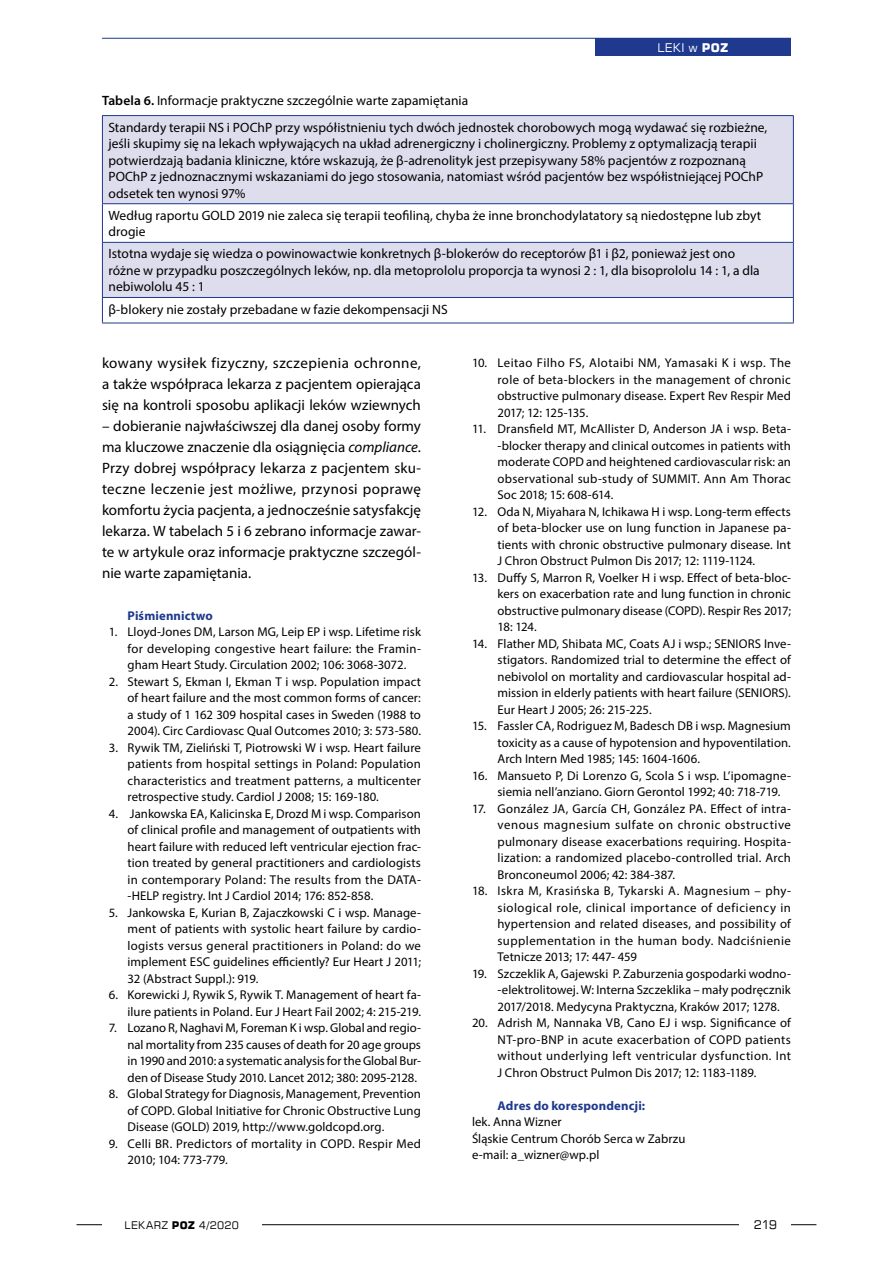
<style>
.page{position:relative;width:893px;height:1263px;background:#fff}
.page>*{position:absolute;margin:0;border:0;box-sizing:border-box;transform-origin:0 0}
.t1{font:15px/21px "Myriad Pro";color:#000;text-align:justify}
.t2{font:13.5px/16.5px "Myriad Pro";letter-spacing:.005em;color:#000}
.t3{font:12.75px/16.5px "Myriad Pro";letter-spacing:.005em;color:#000;text-align:justify}
.t4{font:700 12.75px "Myriad Pro";letter-spacing:.01em;color:#1e398d}
.t5{font:12px "Square 721 EU";color:#fff}
.t6{font:12px "Square 721 EU";color:#000}
.t7{font:10.5px "Square 721 EU";letter-spacing:.03em;color:#000}
.s1{font-weight:700}
.s2{font-weight:600}
.s3{font-style:italic}
</style>
<div class="page">
<hr style="left:102px;top:38px;width:689px;height:1px;background:#1e398d">
<hr style="left:77px;top:1224px;width:739px;height:1px;background:#000">
<div style="left:740px;top:1216px;width:51px;height:17px;background:#fff"></div>
<div style="left:102px;top:1216px;width:159px;height:17px;background:#fff"></div>
<div style="left:595px;top:39px;width:196px;height:17px;background:#1e398d"></div>
<svg style="left:103px;top:116px;width:690px;height:181px;fill:#dddded"></svg>
<hr style="left:102px;top:204px;width:1px;height:38px;background:#1e398d">
<hr style="left:793px;top:204px;width:1px;height:38px;background:#1e398d">
<svg style="left:102px;top:298px;width:1px;height:25px"></svg>
<svg style="left:793px;top:298px;width:1px;height:25px"></svg>
<hr style="left:102px;top:323px;width:692px;height:1px;background:#1e398d">
<hr style="left:102px;top:115px;width:692px;height:1px;background:#1e398d">
<hr style="left:102px;top:116px;width:1px;height:87px;background:#1e398d">
<hr style="left:793px;top:116px;width:1px;height:87px;background:#1e398d">
<hr style="left:102px;top:203px;width:692px;height:1px;background:#1e398d">
<hr style="left:102px;top:242px;width:692px;height:1px;background:#1e398d">
<hr style="left:102px;top:243px;width:1px;height:54px;background:#1e398d">
<hr style="left:793px;top:243px;width:1px;height:54px;background:#1e398d">
<hr style="left:102px;top:297px;width:692px;height:1px;background:#1e398d">
<p class="t5" style="left:657px;top:40px;width:73px">LEKI W <span class="s1">POZ</span></p>
<p class="t2" style="left:108px;top:87px;width:660px;line-height:26.7px;text-indent:-6px"><span class="s2">Tabela 6.</span> Informacje praktyczne szczególnie warte zapamiętania<br>Standardy terapii NS i POChP przy współistnieniu tych dwóch jednostek chorobowych mogą wydawać się rozbieżne,</p>
<p class="t2" style="left:108px;top:135px;width:656px">jeśli skupimy się na lekach wpływających na układ adrenergiczny i cholinergiczny. Problemy z optymalizacją terapii potwierdzają badania kliniczne, które wskazują, że β-adrenolityk jest przepisywany 58% pacjentów z rozpoznaną POChP z jednoznacznymi wskazaniami do jego stosowania, natomiast wśród pacjentów bez współistniejącej POChP odsetek ten wynosi 97%</p>
<p class="t2" style="left:108px;top:207px;width:654px">Według raportu GOLD 2019 nie zaleca się terapii teofiliną, chyba że inne bronchodylatatory są niedostępne lub zbyt drogie</p>
<p class="t2" style="left:108px;top:245px;width:653px">Istotna wydaje się wiedza o powinowactwie konkretnych β-blokerów do receptorów β1 i β2, ponieważ jest ono różne w przypadku poszczególnych leków, np. dla metoprololu proporcja ta wynosi 2 : 1, dla bisoprololu 14 : 1, a dla nebiwololu 45 : 1</p>
<p class="t2" style="left:108px;top:301px;width:341px">β-blokery nie zostały przebadane w fazie dekompensacji NS</p>
<p class="t1" style="left:102px;top:352px;width:320px">kowany wysiłek fizyczny, szczepienia ochronne, a także współpraca lekarza z pacjentem opierająca się na kontroli sposobu aplikacji leków wziewnych</p>
<p class="t1" style="left:102px;top:415px;width:320px">– dobieranie najwłaściwszej dla danej osoby formy ma kluczowe znaczenie dla osiągnięcia <span class="s3">compliance</span>.<br>Przy dobrej współpracy lekarza z pacjentem sku&shy;teczne leczenie jest możliwe, przynosi poprawę komfortu życia pacjenta, a jednocześnie satysfakcję lekarza. W tabelach 5 i 6 zebrano informacje zawar&shy;te w artykule oraz informacje praktyczne szczegól&shy;nie warte zapamiętania.</p>
<p class="t4" style="left:128px;top:607px;width:87px">Piśmiennictwo</p>
<p class="t3" style="left:128px;top:624px;width:295px;text-indent:-19px">1. Lloyd-Jones DM, Larson MG, Leip EP i wsp. Lifetime risk for developing congestive heart failure: the Framin&shy;gham Heart Study. Circulation 2002; 106: 3068-3072.</p>
<p class="t3" style="left:128px;top:673px;width:295px;text-indent:-19px">2. Stewart S, Ekman I, Ekman T i wsp. Population impact of heart failure and the most common forms of cancer: a study of 1 162 309 hospital cases in Sweden (1988 to 2004). Circ Cardiovasc Qual Outcomes 2010; 3: 573-580.</p>
<p class="t3" style="left:128px;top:739px;width:295px;text-indent:-19px">3. Rywik TM, Zieliński T, Piotrowski W i wsp. Heart failure patients from hospital settings in Poland: Population characteristics and treatment patterns, a multicenter retrospective study. Cardiol J 2008; 15: 169-180.</p>
<p class="t3" style="left:128px;top:805px;width:295px;text-indent:-19px">4. Jankowska EA, Kalicinska E, Drozd M i wsp. Comparison of clinical profile and management of outpatients with heart failure with reduced left ventricular ejection frac&shy;tion treated by general practitioners and cardiologists in contemporary Poland: The results from the DATA--HELP registry. Int J Cardiol 2014; 176: 852-858.</p>
<p class="t3" style="left:128px;top:904px;width:295px;text-indent:-19px">5. Jankowska E, Kurian B, Zajaczkowski C i wsp. Manage&shy;ment of patients with systolic heart failure by cardio&shy;logists versus general practitioners in Poland: do we implement ESC guidelines efficiently? Eur Heart J 2011; 32 (Abstract Suppl.): 919.</p>
<p class="t3" style="left:109px;top:987px;width:314px;text-align:right">6. Korewicki J, Rywik S, Rywik T. Management of heart fa&shy;ilure patients in Poland. Eur J Heart Fail 2002; 4: 215-219.</p>
<p class="t3" style="left:128px;top:1020px;width:295px;text-indent:-19px">7. Lozano R, Naghavi M, Foreman K i wsp. Global and regio&shy;nal mortality from 235 causes of death for 20 age groups in 1990 and 2010: a systematic analysis for the Global Bur&shy;den of Disease Study 2010. Lancet 2012; 380: 2095-2128.</p>
<p class="t3" style="left:128px;top:1086px;width:295px;text-indent:-19px">8. Global Strategy for Diagnosis, Management, Prevention of COPD. Global Initiative for Chronic Obstructive Lung Disease (GOLD) 2019, http://www.goldcopd.org.</p>
<p class="t3" style="left:128px;top:1135px;width:295px;text-indent:-19px">9. Celli BR. Predictors of mortality in COPD. Respir Med<br>2010; 104: 773-779.</p>
<p class="t3" style="left:498px;top:354px;width:295px;text-indent:-26px">10. Leitao Filho FS, Alotaibi NM, Yamasaki K i wsp. The role of beta-blockers in the management of chronic obstructive pulmonary disease. Expert Rev Respir Med 2017; 12: 125-135.</p>
<p class="t3" style="left:498px;top:420px;width:295px;text-indent:-26px">11. Dransfield MT, McAllister D, Anderson JA i wsp. Beta--blocker therapy and clinical outcomes in patients with moderate COPD and heightened cardiovascular risk: an observational sub-study of SUMMIT. Ann Am Thorac Soc 2018; 15: 608-614.</p>
<p class="t3" style="left:498px;top:503px;width:295px;text-indent:-26px">12. Oda N, Miyahara N, Ichikawa H i wsp. Long-term effects of beta-blocker use on lung function in Japanese pa&shy;tients with chronic obstructive pulmonary disease. Int J Chron Obstruct Pulmon Dis 2017; 12: 1119-1124.</p>
<p class="t3" style="left:498px;top:569px;width:295px;text-indent:-26px">13. Duffy S, Marron R, Voelker H i wsp. Effect of beta-bloc&shy;kers on exacerbation rate and lung function in chronic obstructive pulmonary disease (COPD). Respir Res 2017; 18: 124.</p>
<p class="t3" style="left:498px;top:635px;width:295px;text-indent:-26px">14. Flather MD, Shibata MC, Coats AJ i wsp.; SENIORS Inve&shy;stigators. Randomized trial to determine the effect of nebivolol on mortality and cardiovascular hospital ad&shy;mission in elderly patients with heart failure (SENIORS).<br>Eur Heart J 2005; 26: 215-225.</p>
<p class="t3" style="left:498px;top:717px;width:295px;text-indent:-26px">15. Fassler CA, Rodriguez M, Badesch DB i wsp. Magnesium toxicity as a cause of hypotension and hypoventilation.<br>Arch Intern Med 1985; 145: 1604-1606.</p>
<p class="t3" style="left:498px;top:767px;width:295px;text-indent:-26px">16. Mansueto P, Di Lorenzo G, Scola S i wsp. L’ipomagne&shy;siemia nell’anziano. Giorn Gerontol 1992; 40: 718-719.</p>
<p class="t3" style="left:498px;top:800px;width:295px;text-indent:-26px">17. González JA, García CH, González PA. Effect of intra&shy;venous magnesium sulfate on chronic obstructive pulmonary disease exacerbations requiring. Hospita&shy;lization: a randomized placebo-controlled trial. Arch Bronconeumol 2006; 42: 384-387.</p>
<p class="t3" style="left:498px;top:882px;width:295px;text-indent:-26px">18. Iskra M, Krasińska B, Tykarski A. Magnesium – phy&shy;siological role, clinical importance of deficiency in hypertension and related diseases, and possibility of supplementation in the human body. Nadciśnienie Tetnicze 2013; 17: 447- 459</p>
<p class="t3" style="left:498px;top:965px;width:295px;text-indent:-26px">19. Szczeklik A, Gajewski P. Zaburzenia gospodarki wodno--elektrolitowej. W: Interna Szczeklika – mały podręcznik 2017/2018. Medycyna Praktyczna, Kraków 2017; 1278.</p>
<p class="t3" style="left:497px;top:1014px;width:295px;text-indent:-26px">20. Adrish M, Nannaka VB, Cano EJ i wsp. Significance of NT-pro-BNP in acute exacerbation of COPD patients without underlying left ventricular dysfunction. Int J Chron Obstruct Pulmon Dis 2017; 12: 1183-1189.</p>
<p class="t4" style="left:497px;top:1097px;width:149px">Adres do korespondencji:</p>
<p class="t3" style="left:472px;top:1113px;width:215px;text-align:left">lek. Anna Wizner<br>Śląskie Centrum Chorób Serca w Zabrzu e-mail: a_wizner@wp.pl</p>
<p class="t7" style="left:125px;top:1218px;width:116px">LEKARZ <span class="s1">POZ</span> 4/2020</p>
<p class="t6" style="left:754px;top:1217px;width:25px">219</p>
</div>
